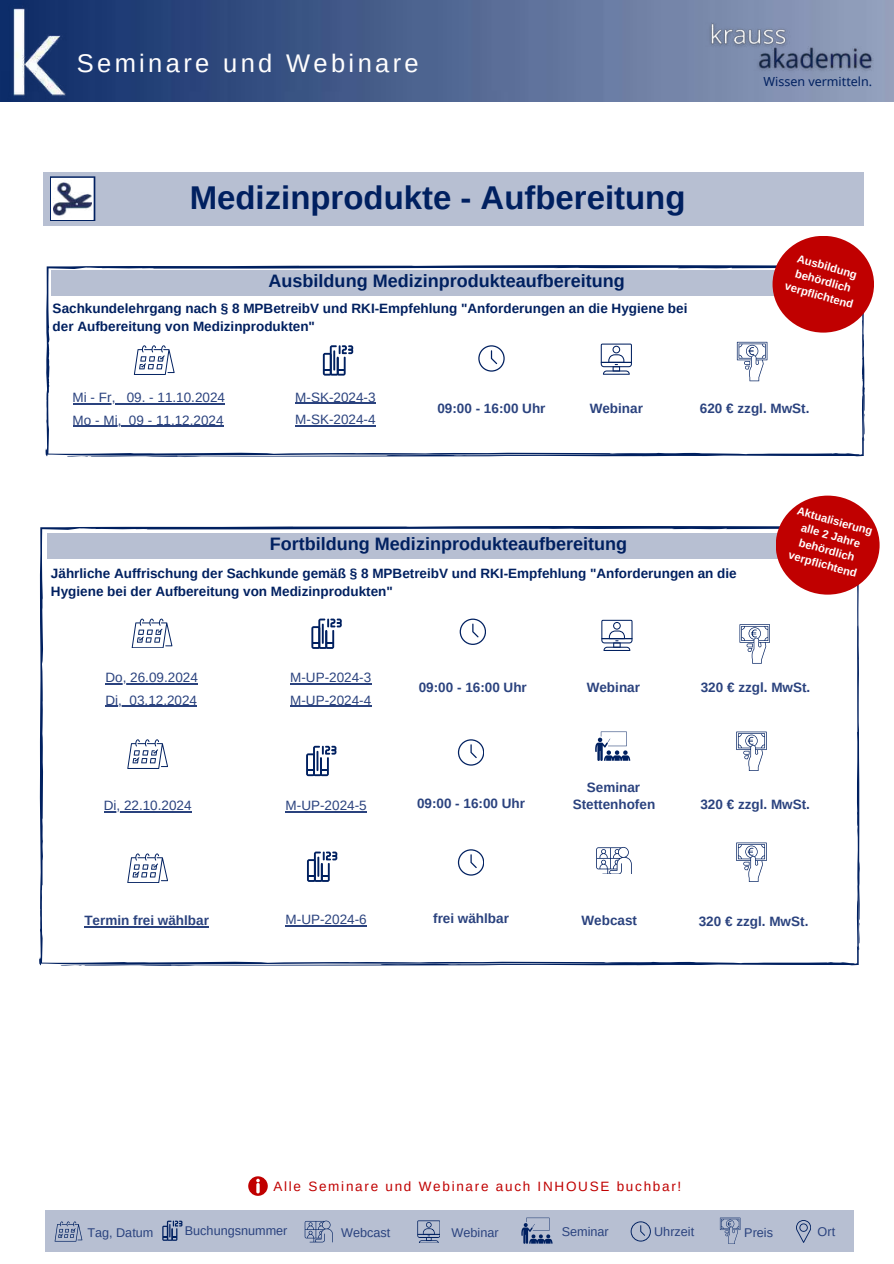
<style>
.page{position:relative;width:894px;height:1264px;background:#fff}
.page>*{position:absolute;margin:0;border:0;box-sizing:border-box;transform-origin:0 0}
.t1{font:700 32.85px "Arimo";color:#002060}
.t2{font:25.5px "Arimo";letter-spacing:.13em;color:#fffefe}
.t3{font:700 18px "Arimo";color:#002060}
.t4{font:700 13.5px/18px "Arimo";color:#002060}
.t5{font:700 13.5px "Arimo";color:#2a427e}
.t6{font:13.5px/22.5px "Arimo";color:#2a427e}
.t7{font:13.5px "Arimo";letter-spacing:.13em;color:#c00000}
.t8{font:12.6px "Arimo";color:#2a427e}
.t9{font:12.45px "Noto Sans";color:#002060}
.t10{font:700 11.25px/15px "Arimo";color:#fff;text-align:center}
</style>
<div class="page">
<svg style="left:248px;top:1176px;width:19px;height:19px"></svg>
<div style="left:43px;top:172px;width:820px;height:54px;background:#b7bfd2"></div>
<svg style="left:50px;top:176px;width:45px;height:45px"></svg>
<svg style="left:46px;top:265px;width:818px;height:192px"></svg>
<div style="left:51px;top:270px;width:804px;height:25px;background:#b7bfd2"></div>
<svg style="left:134px;top:345px;width:40px;height:29px"></svg>
<svg style="left:323px;top:345px;width:30px;height:30px"></svg>
<svg style="left:736px;top:342px;width:31px;height:39px"></svg>
<svg style="left:478px;top:345px;width:26px;height:26px"></svg>
<svg style="left:600px;top:343px;width:31px;height:32px"></svg>
<div style="left:772px;top:236px;width:101px;height:96px;background:#c00000;border-radius:50%"></div>
<div style="left:45px;top:1209px;width:808px;height:42px;background:#b7bfd2"></div>
<svg style="left:55px;top:1221px;width:27px;height:20px"></svg>
<svg style="left:162px;top:1220px;width:20px;height:20px"></svg>
<svg style="left:417px;top:1220px;width:22px;height:22px"></svg>
<svg style="left:521px;top:1217px;width:31px;height:26px"></svg>
<svg style="left:630px;top:1221px;width:20px;height:20px"></svg>
<svg style="left:719px;top:1217px;width:21px;height:26px"></svg>
<svg style="left:796px;top:1220px;width:14px;height:22px"></svg>
<svg style="left:304px;top:1220px;width:29px;height:21px"></svg>
<div style="left:51px;top:178px;width:42px;height:42px;background:#fff"></div>
<img style="left:54px;top:182px;width:38px;height:34px">
<hr style="left:73px;top:403px;width:42px;height:1px;background:#2a427e">
<svg style="left:115px;top:403px;width:12px;height:1px"></svg>
<hr style="left:127px;top:403px;width:98px;height:1px;background:#2a427e">
<hr style="left:73px;top:426px;width:48px;height:1px;background:#2a427e">
<hr style="left:129px;top:426px;width:94px;height:1px;background:#2a427e">
<hr style="left:295px;top:403px;width:80px;height:1px;background:#2a427e">
<hr style="left:295px;top:425px;width:80px;height:1px;background:#2a427e">
<svg style="left:39px;top:526px;width:820px;height:440px"></svg>
<div style="left:47px;top:533px;width:803px;height:25px;background:#b7bfd2"></div>
<svg style="left:132px;top:618px;width:40px;height:30px"></svg>
<svg style="left:311px;top:618px;width:30px;height:31px"></svg>
<svg style="left:459px;top:618px;width:26px;height:26px"></svg>
<svg style="left:739px;top:624px;width:30px;height:39px"></svg>
<svg style="left:601px;top:620px;width:31px;height:31px"></svg>
<svg style="left:595px;top:731px;width:35px;height:29px"></svg>
<svg style="left:127px;top:739px;width:41px;height:29px"></svg>
<svg style="left:306px;top:745px;width:30px;height:31px"></svg>
<svg style="left:458px;top:739px;width:25px;height:26px"></svg>
<svg style="left:736px;top:731px;width:30px;height:40px"></svg>
<svg style="left:127px;top:853px;width:41px;height:29px"></svg>
<svg style="left:307px;top:851px;width:30px;height:30px"></svg>
<svg style="left:736px;top:842px;width:30px;height:39px"></svg>
<svg style="left:596px;top:847px;width:35px;height:27px"></svg>
<div style="left:775px;top:495px;width:104px;height:99px;background:#c00000;border-radius:50%"></div>
<svg style="left:458px;top:849px;width:25px;height:26px"></svg>
<hr style="left:105px;top:683px;width:93px;height:1px;background:#2a427e">
<svg style="left:105px;top:705px;width:24px;height:1px"></svg>
<hr style="left:129px;top:705px;width:68px;height:1px;background:#2a427e">
<hr style="left:290px;top:683px;width:81px;height:1px;background:#2a427e">
<hr style="left:290px;top:705px;width:81px;height:1px;background:#2a427e">
<hr style="left:104px;top:811px;width:87px;height:1px;background:#2a427e">
<hr style="left:285px;top:811px;width:81px;height:1px;background:#2a427e">
<hr style="left:84px;top:926px;width:125px;height:1px;background:#2a427e">
<hr style="left:285px;top:925px;width:81px;height:1px;background:#2a427e">
<img style="left:0;top:0;width:893px;height:101px">
<img style="left:0;top:3px;width:96px;height:96px">
<img style="left:705px;top:17px;width:86px;height:34px">
<img style="left:753px;top:41px;width:126px;height:34px">
<h2 class="t2" style="left:77px;top:47px;width:343px">Seminare und Webinare</h2>
<h1 class="t1" style="left:190px;top:175px;width:497px">Medizinprodukte - Aufbereitung</h1>
<h3 class="t3" style="left:268px;top:268px;width:358px">Ausbildung Medizinprodukteaufbereitung</h3>
<p class="t4" style="left:53px;top:299px;width:636px">Sachkundelehrgang nach § 8 MPBetreibV und RKI-Empfehlung "Anforderungen an die Hygiene bei der Aufbereitung von Medizinprodukten"</p>
<p class="t9" style="left:763px;top:73px;width:110px">Wissen vermitteln.</p>
<p class="t10" style="left:795px;top:250px;width:72px;rotate:16deg">Ausbildung behördlich verpflichtend</p>
<p class="t6" style="left:73px;top:386px;width:154px">Mi - Fr, 09. - 11.10.2024<br>Mo - Mi, 09 - 11.12.2024</p>
<p class="t6" style="left:295px;top:386px;width:82px">M-SK-2024-3<br>M-SK-2024-4</p>
<p class="t5" style="left:437px;top:399px;width:110px">09:00 - 16:00 Uhr</p>
<p class="t5" style="left:589px;top:399px;width:55px">Webinar</p>
<p class="t5" style="left:699px;top:398px;width:111px">620 € zzgl. MwSt.</p>
<h3 class="t3" style="left:270px;top:531px;width:359px">Fortbildung Medizinprodukteaufbereitung</h3>
<p class="t4" style="left:51px;top:565px;width:687px">Jährliche Auffrischung der Sachkunde gemäß § 8 MPBetreibV und RKI-Empfehlung "Anforderungen an die<br>Hygiene bei der Aufbereitung von Medizinprodukten"</p>
<p class="t10" style="left:799px;top:503px;width:79px;rotate:16deg">Aktualisierung alle 2 Jahre behördlich verpflichtend</p>
<p class="t6" style="left:105px;top:666px;width:94px">Do, 26.09.2024<br>Di, 03.12.2024</p>
<p class="t6" style="left:290px;top:666px;width:83px">M-UP-2024-3<br>M-UP-2024-4</p>
<p class="t5" style="left:418px;top:677px;width:110px">09:00 - 16:00 Uhr</p>
<p class="t5" style="left:586px;top:678px;width:55px">Webinar</p>
<p class="t5" style="left:700px;top:678px;width:111px">320 € zzgl. MwSt.</p>
<p class="t5" style="left:586px;top:777px;width:55px">Seminar</p>
<p class="t6" style="left:104px;top:794px;width:89px">Di, 22.10.2024</p>
<p class="t6" style="left:285px;top:794px;width:83px">M-UP-2024-5</p>
<p class="t5" style="left:417px;top:794px;width:110px">09:00 - 16:00 Uhr</p>
<p class="t5" style="left:700px;top:795px;width:111px">320 € zzgl. MwSt.</p>
<p class="t5" style="left:572px;top:795px;width:84px">Stettenhofen</p>
<p class="t5" style="left:433px;top:909px;width:77px">frei wählbar</p>
<p class="t5" style="left:84px;top:911px;width:126px">Termin frei wählbar</p>
<p class="t6" style="left:285px;top:908px;width:83px">M-UP-2024-6</p>
<p class="t5" style="left:581px;top:910px;width:57px">Webcast</p>
<p class="t5" style="left:698px;top:911px;width:111px">320 € zzgl. MwSt.</p>
<p class="t7" style="left:273px;top:1177px;width:409px">Alle Seminare und Webinare auch INHOUSE buchbar!</p>
<p class="t8" style="left:87px;top:1224px;width:68px">Tag, Datum</p>
<p class="t8" style="left:185px;top:1222px;width:104px">Buchungsnummer</p>
<p class="t8" style="left:341px;top:1224px;width:51px">Webcast</p>
<p class="t8" style="left:451px;top:1224px;width:49px">Webinar</p>
<p class="t8" style="left:561px;top:1223px;width:49px">Seminar</p>
<p class="t8" style="left:654px;top:1223px;width:42px">Uhrzeit</p>
<p class="t8" style="left:744px;top:1224px;width:30px">Preis</p>
<p class="t8" style="left:817px;top:1223px;width:19px">Ort</p>
</div>
